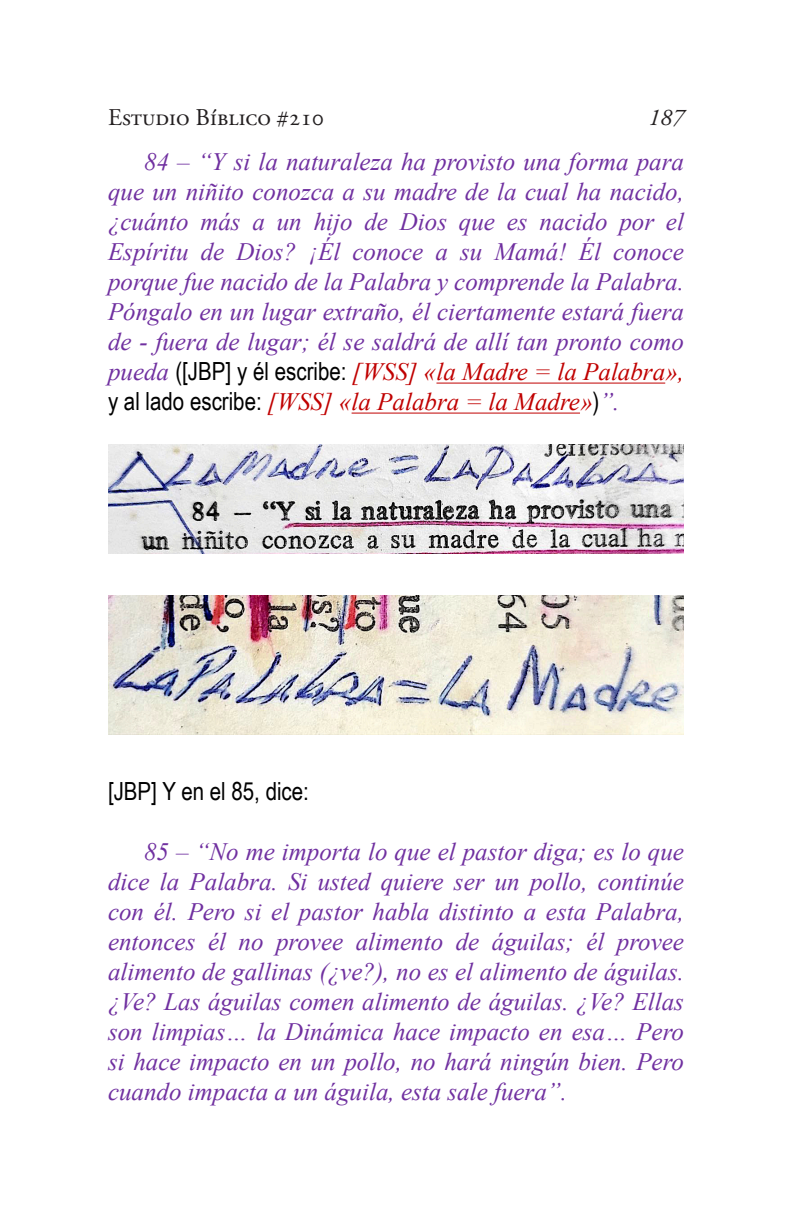
<style>
.page{position:relative;width:792px;height:1224px;background:#fff}
.page>*{position:absolute;margin:0;border:0;box-sizing:border-box;transform-origin:0 0}
.t1{font:italic 25px/30px "Times New Roman";color:#7030a0;text-align:justify}
.t2{font:25px "Arial Narrow";color:#000}
.t3{font:24px "Adobe Garamond Pro";color:#231f20}
.t4{font:italic 24px "Adobe Garamond Pro";color:#231f20}
.s1{font-family:"Arial Narrow";font-style:normal;color:#000}
.s2{color:#c00000}
</style>
<div class="page">
<hr style="left:436px;top:383px;width:229px;height:1px;background:#c00000">
<hr style="left:352px;top:413px;width:228px;height:1px;background:#c00000">
<img style="left:108px;top:444px;width:576px;height:110px">
<img style="left:108px;top:595px;width:576px;height:139px">
<p class="t3" style="left:108px;top:103px;width:218px">Estudio Bíblico #210</p>
<p class="t4" style="left:648px;top:103px;width:37px">187</p>
<p class="t1" style="left:108px;top:146px;width:578px;text-indent:36px">84 – “Y si la naturaleza ha provisto una forma para que un niñito conozca a su madre de la cual ha nacido, ¿cuánto más a un hijo de Dios que es nacido por el Espíritu de Dios? ¡Él conoce a su Mamá! Él conoce porque fue nacido de la Palabra y comprende la Palabra.<br>Póngalo en un lugar extraño, él ciertamente estará fuera de - fuera de lugar; él se saldrá de allí tan pronto como pueda <span class="s1">([JBP] y él escribe:</span> <span class="s2">[WSS] «la Madre = la Palabra», </span><span class="s1">y al lado escribe:</span> <span class="s2">[WSS] «la Palabra = la Madre»</span><span class="s1">)</span>”.</p>
<p class="t2" style="left:108px;top:773px;width:203px">[JBP] Y en el 85, dice:</p>
<p class="t1" style="left:108px;top:836px;width:578px;text-indent:36px">85 – “No me importa lo que el pastor diga; es lo que dice la Palabra. Si usted quiere ser un pollo, continúe con él. Pero si el pastor habla distinto a esta Palabra, entonces él no provee alimento de águilas; él provee alimento de gallinas (¿ve?), no es el alimento de águilas. ¿Ve? Las águilas comen alimento de águilas. ¿Ve? Ellas son limpias… la Dinámica hace impacto en esa… Pero si hace impacto en un pollo, no hará ningún bien. Pero cuando impacta a un águila, esta sale fuera”.</p>
</div>
